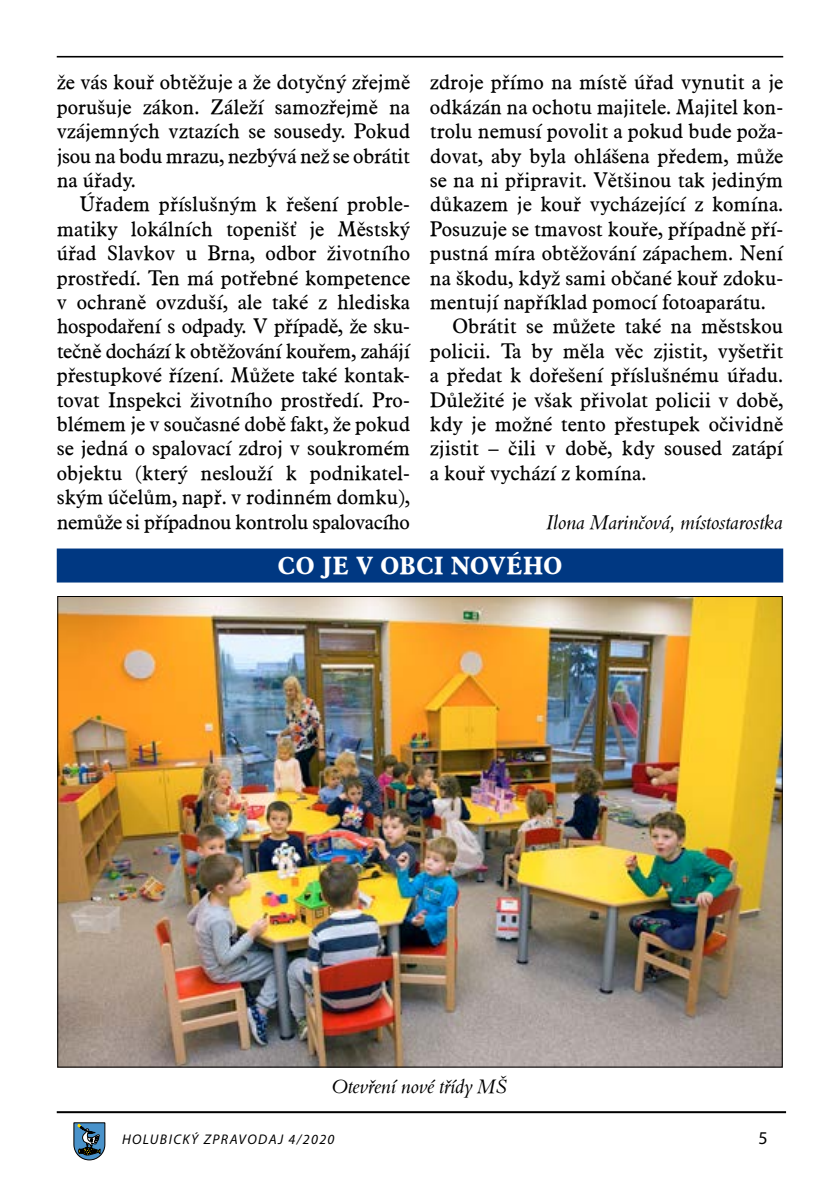
<style>
.page{position:relative;width:840px;height:1191px;background:#fff}
.page>*{position:absolute;margin:0;border:0;box-sizing:border-box;transform-origin:0 0}
.t1{font:24px "Aldine 721 AT Bold";letter-spacing:.015em;color:#fff}
.t2{font:20.4px/24.4px "Aldine 721 AT";color:#000;text-align:justify}
.t3{font:20.4px "Aldine 401 AT Italic";color:#000}
.t4{font:20px "Aldine 401 AT Italic";color:#000}
.t5{font:18px "Myriad Pro";color:#000}
.t6{font:italic 14px "Myriad Pro";letter-spacing:.1em;color:#000}
</style>
<div class="page">
<hr style="left:57px;top:1111px;width:728px;height:2px;background:#000">
<hr style="left:57px;top:56px;width:725px;height:1px;background:#000">
<div style="left:57px;top:548px;width:725px;height:34px;background:#003882"></div>
<svg style="left:74px;top:1122px;width:31px;height:38px"></svg>
<img style="left:59px;top:598px;width:721px;height:467px">
<p class="t2" style="left:57px;top:70px;width:354px">že vás kouř obtěžuje a že dotyčný zřejmě porušuje zákon. Záleží samozřejmě na vzájemných vztazích se sousedy. Pokud jsou na bodu mrazu, nezbývá než se obrátit na úřady.</p>
<p class="t2" style="left:57px;top:192px;width:354px;text-indent:23px">Úřadem příslušným k řešení proble&shy;matiky lokálních topenišť je Městský úřad Slavkov u Brna, odbor životního prostředí. Ten má potřebné kompetence v ochraně ovzduší, ale také z hlediska hospodaření s odpady. V případě, že sku&shy;tečně dochází k obtěžování kouřem, zahájí přestupkové řízení. Můžete také kontak&shy;tovat Inspekci životního prostředí. Pro&shy;blémem je v současné době fakt, že pokud se jedná o spalovací zdroj v soukromém objektu (který neslouží k podnikatel&shy;ským účelům, např. v rodinném domku), nemůže si případnou kontrolu spalovacího</p>
<p class="t2" style="left:429px;top:70px;width:354px">zdroje přímo na místě úřad vynutit a je</p>
<p class="t2" style="left:429px;top:95px;width:354px">odkázán na ochotu majitele. Majitel kon-</p>
<p class="t2" style="left:429px;top:119px;width:354px">trolu nemusí povolit a pokud bude poža-</p>
<p class="t2" style="left:429px;top:143px;width:354px">dovat, aby byla ohlášena předem, může</p>
<p class="t2" style="left:429px;top:168px;width:354px">se na ni připravit. Většinou tak jediným</p>
<p class="t2" style="left:429px;top:192px;width:354px">důkazem je kouř vycházející z komína.</p>
<p class="t2" style="left:429px;top:217px;width:354px">Posuzuje se tmavost kouře, případně pří-</p>
<p class="t2" style="left:429px;top:241px;width:354px">pustná míra obtěžování zápachem. Není</p>
<p class="t2" style="left:429px;top:265px;width:354px">na škodu, když sami občané kouř zdoku-</p>
<p class="t2" style="left:429px;top:290px;width:337px">mentují například pomocí fotoaparátu.</p>
<p class="t2" style="left:452px;top:314px;width:332px">Obrátit se můžete také na městskou</p>
<p class="t2" style="left:429px;top:339px;width:354px">policii. Ta by měla věc zjistit, vyšetřit</p>
<p class="t2" style="left:429px;top:363px;width:354px">a předat k dořešení příslušnému úřadu.</p>
<p class="t2" style="left:429px;top:387px;width:354px">Důležité je však přivolat policii v době,</p>
<p class="t2" style="left:429px;top:412px;width:354px">kdy je možné tento přestupek očividně</p>
<p class="t2" style="left:429px;top:436px;width:354px">zjistit – čili v době, kdy soused zatápí</p>
<p class="t2" style="left:429px;top:461px;width:218px">a kouř vychází z komína.</p>
<p class="t3" style="left:546px;top:511px;width:238px">Ilona Marinčová, místostarostka</p>
<p class="t1" style="left:278px;top:551px;width:285px">CO JE V OBCI NOVÉHO</p>
<p class="t4" style="left:332px;top:1075px;width:177px">Otevření nové třídy MŠ</p>
<p class="t6" style="left:122px;top:1130px;width:214px">HOLUBICKÝ ZPRAVODAJ 4/2020</p>
<p class="t5" style="left:758px;top:1126px;width:11px">5</p>
</div>
